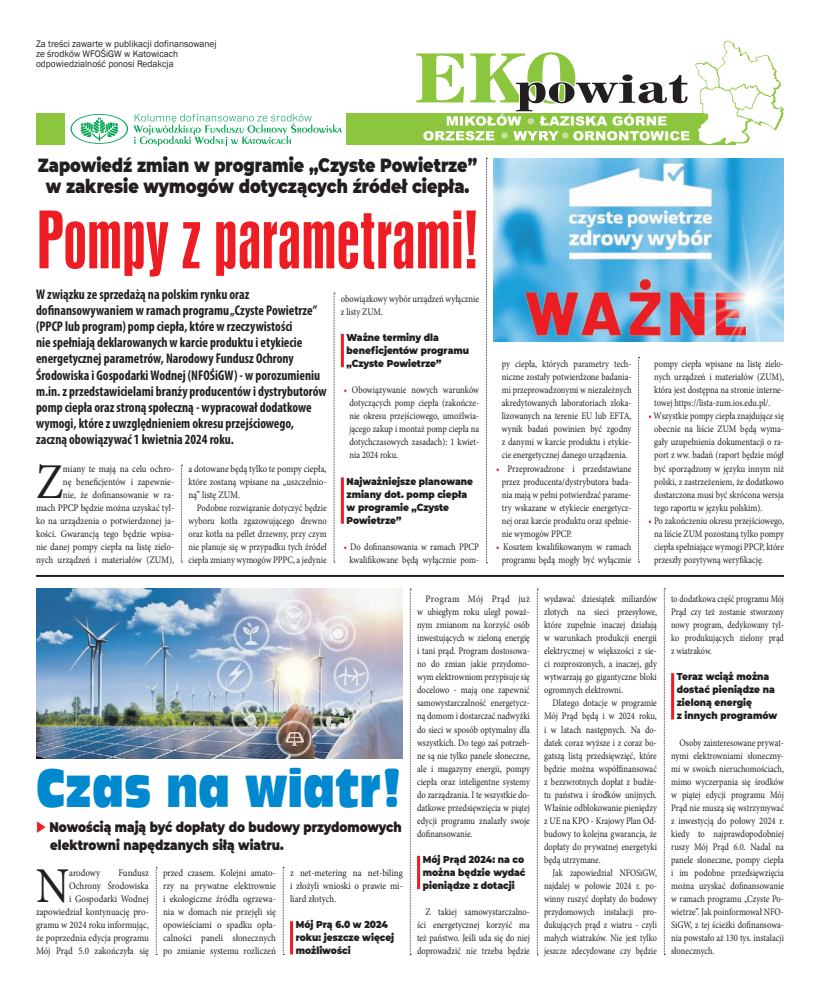
<style>
.page{position:relative;width:820px;height:993px;background:#fff}
.page>*{position:absolute;margin:0;border:0;box-sizing:border-box;transform-origin:0 0}
.tytul_maly{font:73.9px "Swis 924 EU";color:#ee1d23}
.tytul_maly-2{font:50.1px "Incised 901 Ct EU";color:#0089cf;scale:.82 1}
.Tekst{font:50.1px "Minion Pro";color:#231f20;scale:.89 1}
.Tekst-2{font:900 19px "Montserrat";color:#231f20;scale:.84 1}
.Tekst-3{font:700 condensed 14.1px/16.1px "Myriad Pro";color:#231f20;scale:.95 1}
.Tekst-4{font:900 13.9px/17.9px "Montserrat";color:#231f20;scale:.85 1}
.Tekst-5{font:10px/13px "Minion Pro";color:#231f20;text-align:justify;scale:.85 1}
.Tekst-6{font:10px/13px "Minion Pro";color:#231f20;text-align:justify;scale:.89 1}
.Tekst-7{font:10px/13px "Minion Pro";color:#231f20;text-align:justify;scale:.9 1}
.Tekst-8{font:10px/13px "Minion Pro";color:#231f20;text-align:justify;scale:.82 1}
.t1{font:900 10px/13px "Montserrat";color:#231f20;scale:.9 1}
.tekst{font:9.7px/9.7px "Franklin Gothic";color:#231f20;scale:.96 1}
.s1{color:#ee1d23}
</style>
<div class="page">
<div style="left:346px;top:113px;width:389px;height:31px;background:#8bc63e"></div>
<svg style="left:695px;top:40px;width:88px;height:105px"></svg>
<svg style="left:416px;top:52px;width:273px;height:88px"></svg>
<div style="left:527px;top:118px;width:7px;height:6px;background:#c4df9b;border-radius:50%"></div>
<div style="left:501px;top:132px;width:6px;height:7px;background:#c4df9b;border-radius:50%"></div>
<div style="left:561px;top:132px;width:7px;height:7px;background:#c4df9b;border-radius:50%"></div>
<div style="left:36px;top:113px;width:28px;height:31px;background:#8bc63e"></div>
<svg style="left:70px;top:114px;width:272px;height:31px"></svg>
<img style="left:36px;top:588px;width:367px;height:170px">
<img style="left:493px;top:158px;width:290px;height:183px">
<hr style="left:36px;top:574px;width:747px;height:2px;background:#231f20">
<svg style="left:181px;top:464px;width:1px;height:98px"></svg>
<svg style="left:333px;top:293px;width:2px;height:269px"></svg>
<svg style="left:486px;top:158px;width:1px;height:405px"></svg>
<svg style="left:638px;top:357px;width:1px;height:205px"></svg>
<hr style="left:341px;top:334px;width:3px;height:33px;background:#ee1d23">
<hr style="left:341px;top:477px;width:3px;height:46px;background:#ee1d23">
<hr style="left:290px;top:920px;width:3px;height:34px;background:#ee1d23">
<hr style="left:417px;top:855px;width:3px;height:33px;background:#ee1d23">
<hr style="left:670px;top:673px;width:3px;height:46px;background:#ee1d23">
<svg style="left:156px;top:867px;width:1px;height:87px"></svg>
<svg style="left:283px;top:866px;width:1px;height:88px"></svg>
<svg style="left:410px;top:588px;width:1px;height:367px"></svg>
<svg style="left:537px;top:588px;width:1px;height:367px"></svg>
<svg style="left:663px;top:588px;width:2px;height:366px"></svg>
<p class="tekst" style="left:36px;top:39px;width:189px">Za treści zawarte w publikacji dofinansowanej ze środków WFOŚiGW w Katowicach odpowiedzialność ponosi Redakcja</p>
<p class="Tekst-2" style="left:38px;top:151px;width:524px">Zapowiedź zmian w programie „Czyste Powietrze”</p>
<p class="Tekst-2" style="left:46px;top:172px;width:505px">w zakresie wymogów dotyczących źródeł ciepła.</p>
<p class="tytul_maly" style="left:37px;top:195px;width:443px">Pompy z parametrami!</p>
<p class="Tekst-3" style="left:36px;top:286px;width:307px">W związku ze sprzedażą na polskim rynku oraz dofinansowywaniem w ramach programu „Czyste Powietrze” (PPCP lub program) pomp ciepła, które w rzeczywistości<br>nie spełniają deklarowanych w karcie produktu i etykiecie energetycznej parametrów, Narodowy Fundusz Ochrony Środowiska i Gospodarki Wodnej (NFOŚiGW) - w porozumieniu m.in. z przedstawicielami branży producentów i dystrybutorów pomp ciepła oraz stroną społeczną - wypracował dodatkowe wymogi, które z uwzględnieniem okresu przejściowego, zaczną obowiązywać 1 kwietnia 2024 roku.</p>
<p class="Tekst" style="left:36px;top:448px;width:32px">Z</p>
<p class="Tekst-6" style="left:36px;top:461px;width:157px;text-align:right">miany te mają na celu ochro-<br>nę beneficjentów i zapewnie-<br>nie, że dofinansowanie w ra-<br>mach PPCP będzie można uzyskać tyl&shy;ko na urządzenia o potwierdzonej ja&shy;kości. Gwarancją tego będzie wpisa&shy;nie danej pompy ciepła na listę zielo&shy;nych urządzeń i materiałów (ZUM),</p>
<p class="Tekst-6" style="left:188px;top:461px;width:157px">a dotowane będą tylko te pompy ciepła, które zostaną wpisane na „uszczelnio&shy;ną” listę ZUM.</p>
<p class="Tekst-5" style="left:188px;top:501px;width:164px;text-indent:9px">Podobne rozwiązanie dotyczyć będzie wyboru kotła zgazowującego drewno oraz kotła na pellet drzewny, przy czym nie planuje się w przypadku tych źródeł ciepła zmiany wymogów PPPC, a jedynie</p>
<p class="Tekst-5" style="left:341px;top:292px;width:164px">obowiązkowy wybór urządzeń wyłącznie z listy ZUM.</p>
<p class="t1" style="left:346px;top:330px;width:138px">Ważne terminy dla beneficjentów programu „Czyste Powietrze”</p>
<p class="Tekst-5" style="left:349px;top:383px;width:154px;text-indent:-6px"><span class="s1">•</span> Obowiązywanie nowych warunków dotyczących pomp ciepła (zakończe&shy;nie okresu przejściowego, umożlwia&shy;jącego zakup i montaż pomp ciepła na dotychczasowych zasadach): 1 kwiet&shy;nia 2024 roku.</p>
<p class="t1" style="left:346px;top:473px;width:142px">Najważniejsze planowane zmiany dot. pomp ciepła w programie „Czyste<br>Powietrze”</p>
<p class="Tekst-5" style="left:343px;top:540px;width:161px;text-align:center"><span class="s1">•</span> Do dofinansowania w ramach PPCP kwalifikowane będą wyłącznie pom-</p>
<p class="Tekst-5" style="left:501px;top:357px;width:154px">py ciepła, których parametry tech&shy;niczne zostały potwierdzone badania&shy;mi przeprowadzonymi w niezależnych akredytowanych laboratoriach zloka&shy;lizowanych na terenie EU lub EFTA, wynik badań powinien być zgodny z danymi w karcie produktu i etykie&shy;cie energetycznej danego urządzenia.</p>
<p class="Tekst-5" style="left:501px;top:461px;width:154px;text-indent:-6px"><span class="s1">•</span> Przeprowadzone i przedstawiane przez producenta/dystrybutora bada&shy;nia mają w pełni potwierdzać parame&shy;try wskazane w etykiecie energetycz&shy;nej oraz karcie produktu oraz spełnie&shy;nie wymogów PPCP.</p>
<p class="Tekst-5" style="left:496px;top:540px;width:161px;text-align:center"><span class="s1">•</span> Kosztem kwalifikowanym w ramach programu będą mogły być wyłącznie</p>
<p class="Tekst-5" style="left:654px;top:357px;width:154px">pompy ciepła wpisane na listę zielo&shy;nych urządzeń i materiałów (ZUM), która jest dostępna na stronie interne&shy;towej https://lista-zum.ios.edu.pl/.</p>
<p class="Tekst-5" style="left:654px;top:409px;width:154px;text-indent:-6px"><span class="s1">•</span> Wszystkie pompy ciepła znajdujące się obecnie na liście ZUM będą wyma&shy;gały uzupełnienia dokumentacji o ra&shy;port z ww. badań (raport będzie mógł być sporządzony w języku innym niż polski, z zastrzeżeniem, że dodatkowo dostarczona musi być skrócona wersja tego raportu w języku polskim).</p>
<p class="Tekst-5" style="left:654px;top:514px;width:154px;text-indent:-6px"><span class="s1">•</span> Po zakończeniu okresu przejściowego, na liście ZUM pozostaną tylko pompy ciepła spełniające wymogi PPCP, które przeszły pozytywną weryfikację.</p>
<p class="tytul_maly-2" style="left:36px;top:757px;width:448px">CZAS NA WIATR!</p>
<p class="Tekst-4" style="left:50px;top:817px;width:415px;text-indent:-14px"><span class="s1">◆</span> Nowością mają być dopłaty do budowy przydomowych elektrowni napędzanych siłą wiatru.</p>
<p class="Tekst-6" style="left:36px;top:866px;width:128px;text-align:right">Fundusz<br>Ochrony Środowiska<br>i Gospodarki Wodnej zapowiedział kontynuację pro&shy;gramu w 2024 roku informując, że poprzednia edycja programu<br>Mój Prąd 5.0 zakończyła się</p>
<p class="Tekst-6" style="left:163px;top:866px;width:128px">przed czasem. Kolejni amato&shy;rzy na prywatne elektrownie i ekologiczne źródła ogrzewa&shy;nia w domach nie przejęli się opowieściami o spadku opła&shy;calności paneli słonecznych po zmianie systemu rozliczeń</p>
<p class="Tekst-6" style="left:290px;top:866px;width:128px">z net-metering na net-biling i złożyli wnioski o prawie mi&shy;liard złotych.</p>
<p class="Tekst" style="left:36px;top:852px;width:39px">N</p>
<p class="Tekst-6" style="left:69px;top:866px;width:36px">arodowy</p>
<p class="t1" style="left:295px;top:917px;width:111px">Mój Prą 6.0 w 2024 roku: jeszcze więcej możliwości</p>
<p class="Tekst-7" style="left:417px;top:592px;width:127px;text-indent:9px">Program Mój Prąd już w ubiegłym roku uległ poważ&shy;nym zmianom na korzyść osób inwestujących w zieloną energię i tani prąd. Program dostosowa&shy;no do zmian jakie przydomo&shy;wym elektrowniom przypisuje się docelowo - mają one zapewnić samowystarczalność energetycz&shy;ną domom i dostarczać nadwyżki do sieci w sposób optymalny dla wszystkich. Do tego zaś potrzeb&shy;ne są nie tylko panele słoneczne, ale i magazyny energii, pompy ciepła oraz inteligentne systemy do zarządzania. I te wszystkie do&shy;datkowe przedsięwzięcia w piątej edycji programu znalazły swoje dofinansowanie.</p>
<p class="t1" style="left:422px;top:852px;width:115px;text-align:justify">Mój Prąd 2024: na co można będzie wydać pieniądze z dotacji</p>
<p class="Tekst-5" style="left:417px;top:905px;width:134px;text-indent:9px">Z takiej samowystarczalno&shy;ści energetycznej korzyść ma też państwo. Jeśli uda się do niej doprowadzić nie trzeba będzie</p>
<p class="Tekst-5" style="left:544px;top:592px;width:134px">wydawać dziesiątek miliardów złotych na sieci przesyłowe, które zupełnie inaczej działają w warunkach produkcji energii elektrycznej w większości z sie&shy;ci rozproszonych, a inaczej, gdy wytwarzają go gigantyczne bloki ogromnych elektrowni.</p>
<p class="Tekst-5" style="left:544px;top:696px;width:134px;text-indent:9px">Dlatego dotacje w programie Mój Prąd będą i w 2024 roku, i w latach następnych. Na do&shy;datek coraz wyższe i z coraz bo&shy;gatszą listą przedsięwzięć, które będzie można współfinansować z bezzwrotnych dopłat z budże&shy;tu państwa i środków unijnych.<br>Właśnie odblokowanie pieniędzy z UE na KPO - Krajowy Plan Od&shy;budowy to kolejna gwarancja, że dopłaty do prywatnej energetyki będą utrzymane.</p>
<p class="Tekst-8" style="left:544px;top:866px;width:139px;text-indent:9px">Jak zapowiedział NFOSiGW, najdalej w połowie 2024 r. po&shy;winny ruszyć dopłaty do budowy przydomowych instalacji pro&shy;dukujących prąd z wiatru - czyli małych wiatraków. Nie jest tylko jeszcze zdecydowane czy będzie</p>
<p class="Tekst-8" style="left:670px;top:592px;width:139px">to dodatkowa część programu Mój Prąd czy też zostanie stworzony nowy program, dedykowany tyl&shy;ko produkujących zielony prąd z wiatraków.</p>
<p class="t1" style="left:676px;top:669px;width:113px">Teraz wciąż można dostać pieniądze na zieloną energię<br>z innych programów</p>
<p class="Tekst-5" style="left:670px;top:735px;width:134px;text-indent:9px">Osoby zainteresowane prywat&shy;nymi elektrowniami słoneczny&shy;mi w swoich nieruchomościach, mimo wyczerpania się środków w piątej edycji programu Mój Prąd nie muszą się wstrzymywać z inwestycją do połowy 2024 r. kiedy to najprawdopodobniej ruszy Mój Prąd 6.0. Nadal na panele słoneczne, pompy ciepła i im podobne przedsięwzięcia można uzyskać dofinansowanie w ramach programu „Czyste Po&shy;wietrze”. Jak poinformował NFO-SiGW, z tej ścieżki dofinansowa&shy;nia powstało aż 130 tys. instalacji słonecznych.</p>
</div>
